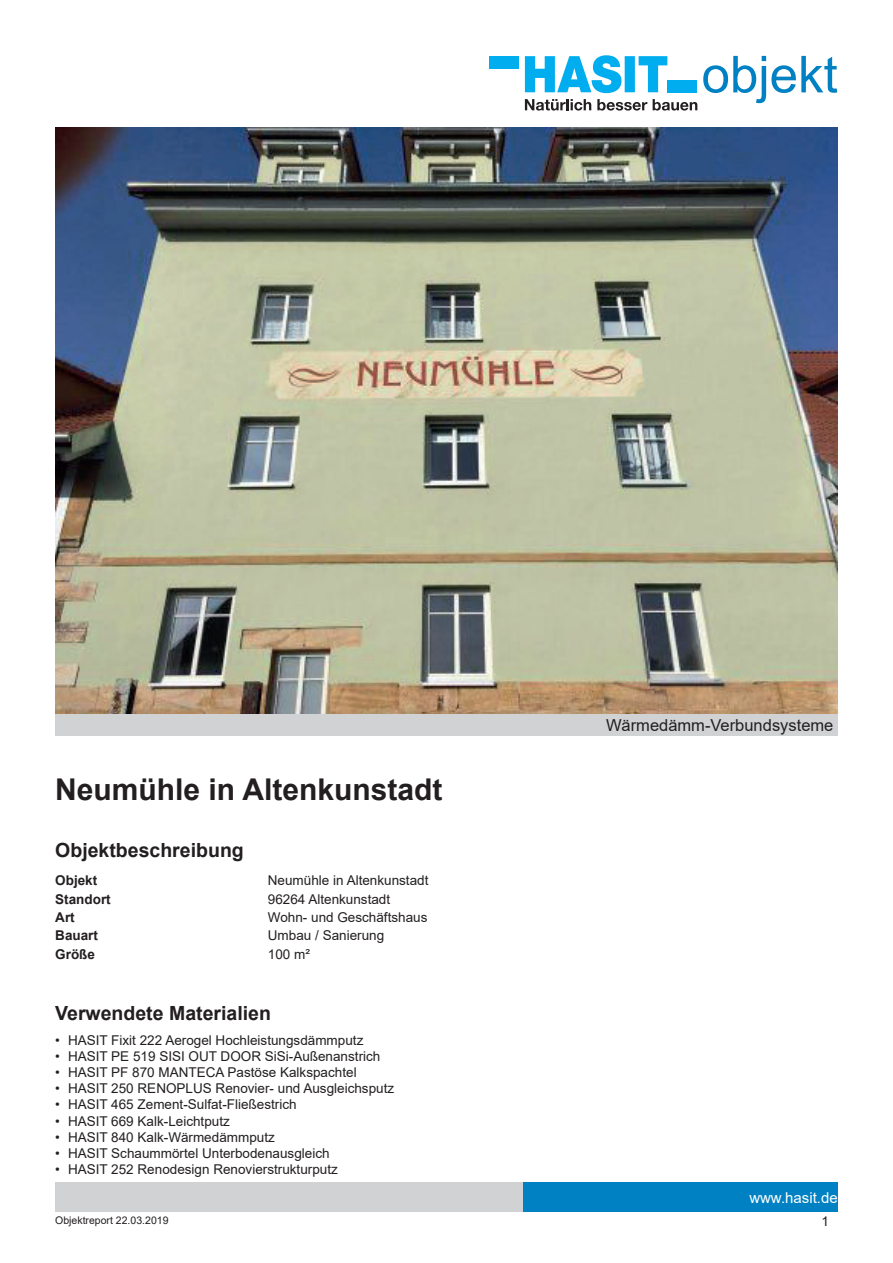
<style>
.page{position:relative;width:893px;height:1263px;background:#fff}
.page>*{position:absolute;margin:0;border:0;box-sizing:border-box;transform-origin:0 0}
.t1{font:51px "Arial";color:#0081c3}
.t2{font:700 30px "Arial";color:#231f20}
.t3{font:700 19.5px "Arial";color:#231f20}
.t4{font:16.5px "Arial";color:#231f20}
.t5{font:15px "Arial";color:#fff}
.t6{font:13.5px "Arial";color:#231f20}
.t7{font:700 13.5px "Arial";color:#231f20}
.t8{font:10.5px "Arial";color:#231f20}
</style>
<div class="page">
<div style="left:523px;top:1182px;width:315px;height:30px;background:#0081c3"></div>
<div style="left:55px;top:1182px;width:468px;height:30px;background:#d1d2d4"></div>
<svg style="left:525px;top:55px;width:142px;height:38px"></svg>
<div style="left:489px;top:56px;width:30px;height:13px;background:#00aeef"></div>
<div style="left:667px;top:80px;width:30px;height:12px;background:#00aeef"></div>
<svg style="left:525px;top:99px;width:66px;height:12px"></svg>
<svg style="left:597px;top:99px;width:50px;height:12px"></svg>
<svg style="left:653px;top:99px;width:44px;height:12px"></svg>
<img style="left:55px;top:128px;width:783px;height:586px">
<div style="left:55px;top:714px;width:783px;height:22px;background:#d1d2d4"></div>
<h1 class="t1" style="left:702px;top:39px;width:138px">objekt</h1>
<h2 class="t2" style="left:55px;top:768px;width:389px">Neumühle in Altenkunstadt</h2>
<h3 class="t3" style="left:55px;top:836px;width:190px">Objektbeschreibung</h3>
<p class="t7" style="left:55px;top:871px;width:44px">Objekt</p>
<p class="t6" style="left:268px;top:871px;width:162px">Neumühle in Altenkunstadt</p>
<p class="t7" style="left:55px;top:889px;width:57px">Standort</p>
<p class="t6" style="left:268px;top:890px;width:124px">96264 Altenkunstadt</p>
<p class="t7" style="left:55px;top:908px;width:21px">Art</p>
<p class="t6" style="left:268px;top:908px;width:161px">Wohn- und Geschäftshaus</p>
<p class="t7" style="left:55px;top:926px;width:44px">Bauart</p>
<p class="t6" style="left:268px;top:926px;width:118px">Umbau / Sanierung</p>
<p class="t7" style="left:55px;top:944px;width:41px">Größe</p>
<p class="t6" style="left:268px;top:945px;width:44px">100 m²</p>
<h3 class="t3" style="left:55px;top:999px;width:217px">Verwendete Materialien</h3>
<p class="t6" style="left:55px;top:1030px;width:310px">• HASIT Fixit 222 Aerogel Hochleistungsdämmputz</p>
<p class="t6" style="left:55px;top:1047px;width:327px">• HASIT PE 519 SISI OUT DOOR SiSi-Außenanstrich</p>
<p class="t6" style="left:55px;top:1063px;width:303px">• HASIT PF 870 MANTECA Pastöse Kalkspachtel</p>
<p class="t6" style="left:55px;top:1079px;width:340px">• HASIT 250 RENOPLUS Renovier- und Ausgleichsputz</p>
<p class="t6" style="left:55px;top:1095px;width:243px">• HASIT 465 Zement-Sulfat-Fließestrich</p>
<p class="t6" style="left:55px;top:1111px;width:176px">• HASIT 669 Kalk-Leichtputz</p>
<p class="t6" style="left:55px;top:1128px;width:221px">• HASIT 840 Kalk-Wärmedämmputz</p>
<p class="t6" style="left:55px;top:1144px;width:276px">• HASIT Schaummörtel Unterbodenausgleich</p>
<p class="t6" style="left:55px;top:1160px;width:284px">• HASIT 252 Renodesign Renovierstrukturputz</p>
<p class="t8" style="left:55px;top:1213px;width:115px">Objektreport 22.03.2019</p>
<p class="t4" style="left:606px;top:714px;width:229px">Wärmedämm-Verbundsysteme</p>
<p class="t5" style="left:749px;top:1187px;width:90px">www.hasit.de</p>
<p class="t6" style="left:821px;top:1212px;width:9px">1</p>
</div>
